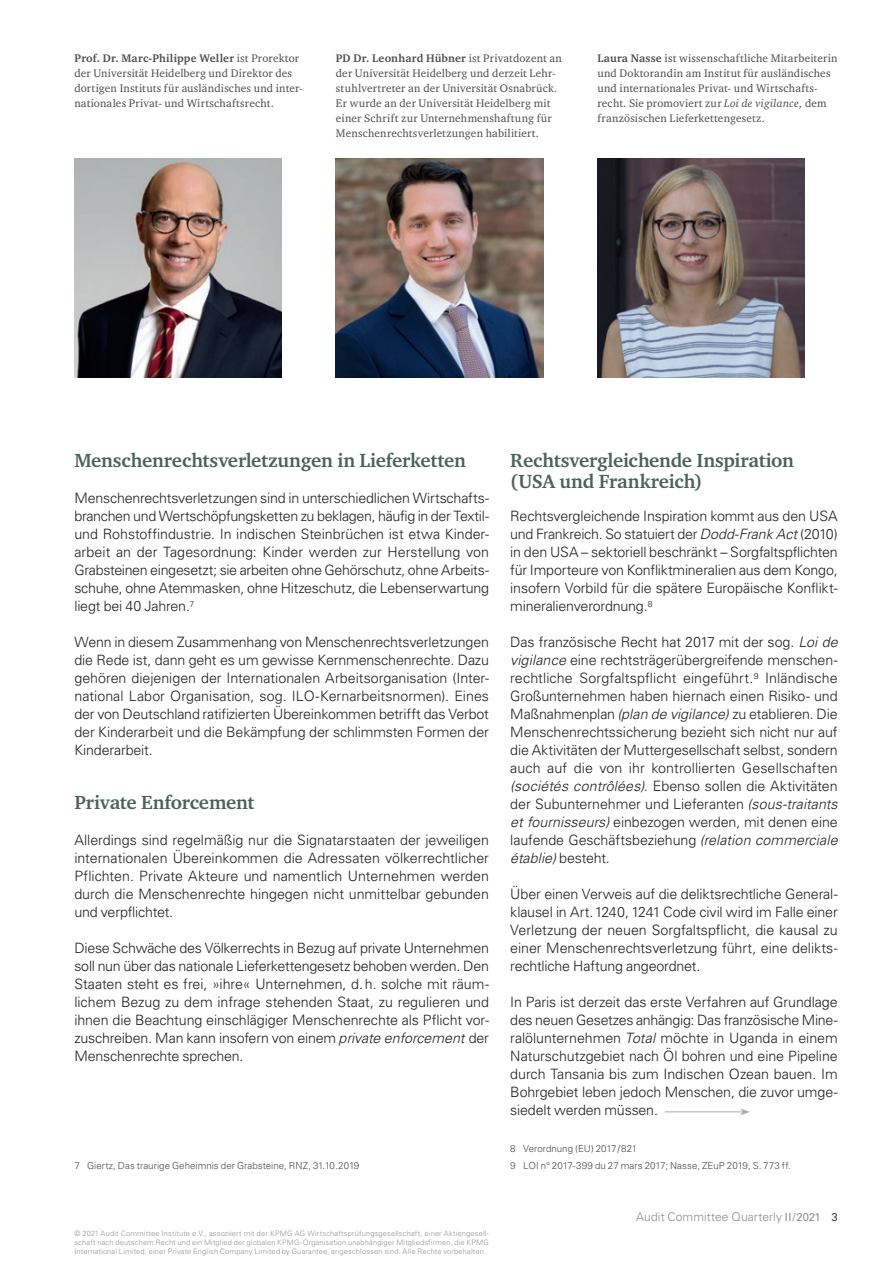
<style>
.page{position:relative;width:893px;height:1263px;background:#fff}
.page>*{position:absolute;margin:0;border:0;box-sizing:border-box;transform-origin:0 0}
.t1{font:700 19.5px/21px "Charter IT Cby BT";letter-spacing:-.01em;color:#4b6259}
.t2{font:300 14.25px/18px "Univers LT Std";letter-spacing:-.01em;color:#231f20;text-align:justify}
.t3{font:300 12px "Univers LT Std";letter-spacing:.01em;color:#8a8c8f}
.t4{font:11.25px/15px "Charter IT Cby BT";letter-spacing:.015em;color:#4b4c4d}
.t5{font:300 9.75px/17px "Univers LT Std";color:#4b4c4d}
.t6{font:300 7.5px/9px "Univers LT Std";letter-spacing:.02em;color:#939598;text-align:justify}
.s1{font-weight:700}
.s2{font-style:italic}
.s3{font-weight:400;font-size:11.25px}
.s4{font-weight:400;font-size:11.25px;color:#3e3e3f}
</style>
<div class="page">
<hr style="left:665px;top:1111px;width:78px;height:1px;background:#a8a9ad">
<svg style="left:740px;top:1108px;width:10px;height:7px"></svg>
<img style="left:74px;top:158px;width:208px;height:219px">
<img style="left:336px;top:158px;width:207px;height:219px">
<img style="left:597px;top:158px;width:208px;height:219px">
<p class="t4" style="left:74px;top:51px;width:230px"><span class="s1">Prof. Dr. Marc-Philippe Weller</span> ist Prorektor der Universität Heidelberg und Direktor des dortigen Instituts für ausländisches und inter&shy;nationales Privat- und Wirtschaftsrecht.</p>
<p class="t4" style="left:336px;top:51px;width:228px"><span class="s1">PD Dr. Leonhard Hübner</span> ist Privatdozent an der Universität Heidelberg und derzeit Lehr&shy;stuhlvertreter an der Universität Osnabrück.<br>Er wurde an der Universität Heidelberg mit einer Schrift zur Unternehmenshaftung für Menschenrechtsverletzungen habilitiert.</p>
<p class="t4" style="left:597px;top:51px;width:242px"><span class="s1">Laura Nasse</span> ist wissenschaftliche Mitarbeiterin und Doktorandin am Institut für ausländisches und internationales Privat- und Wirtschafts&shy;recht. Sie promoviert zur <span class="s2">Loi de vigilance,</span> dem französischen Lieferkettengesetz.</p>
<h1 class="t1" style="left:74px;top:450px;width:393px">Menschenrechtsverletzungen in Lieferketten</h1>
<p class="t2" style="left:74px;top:489px;width:416px">Menschenrechtsverletzungen sind in unterschiedlichen Wirtschafts&shy;branchen und Wertschöpfungsketten zu beklagen, häufig in der Textil&shy;und Rohstoffindustrie. In indischen Steinbrüchen ist etwa Kinder&shy;arbeit an der Tagesordnung: Kinder werden zur Herstellung von Grabsteinen eingesetzt; sie arbeiten ohne Gehörschutz, ohne Arbeits&shy;schuhe, ohne Atemmasken, ohne Hitzeschutz, die Lebenserwartung liegt bei 40 Jahren.<sup>7</sup></p>
<p class="t2" style="left:74px;top:633px;width:416px">Wenn in diesem Zusammenhang von Menschenrechtsverletzungen die Rede ist, dann geht es um gewisse Kernmenschenrechte. Dazu gehören diejenigen der Internationalen Arbeitsorganisation (Inter&shy;national Labor Organisation, sog. ILO-Kernarbeitsnormen). Eines der von Deutschland ratifizierten Übereinkommen betrifft das Verbot der Kinderarbeit und die Bekämpfung der schlimmsten Formen der Kinderarbeit.</p>
<h1 class="t1" style="left:74px;top:792px;width:181px">Private Enforcement</h1>
<p class="t2" style="left:74px;top:831px;width:416px">Allerdings sind regelmäßig nur die Signatarstaaten der jeweiligen internationalen Übereinkommen die Adressaten völkerrechtlicher Pflichten. Private Akteure und namentlich Unternehmen werden durch die Menschenrechte hingegen nicht unmittelbar gebunden und verpflichtet.</p>
<p class="t2" style="left:74px;top:939px;width:416px">Diese Schwäche des Völkerrechts in Bezug auf private Unternehmen soll nun über das nationale Lieferkettengesetz behoben werden. Den Staaten steht es frei, »ihre« Unternehmen, d.h. solche mit räum&shy;lichem Bezug zu dem infrage stehenden Staat, zu regulieren und ihnen die Beachtung einschlägiger Menschenrechte als Pflicht vor&shy;zuschreiben. Man kann insofern von einem <span class="s2">private enforcement</span> der Menschenrechte sprechen.</p>
<p class="t5" style="left:74px;top:1157px;width:286px">7 Giertz, Das traurige Geheimnis der Grabsteine, RNZ, 31.10.2019</p>
<p class="t6" style="left:74px;top:1228px;width:416px">© 2021 Audit Committee Institute e.V., assoziiert mit der KPMG AG Wirtschaftsprüfungsgesellschaft, einer Aktiengesell&shy;schaft nach deutschem Recht und ein Mitglied der globalen KPMG-Organisation unabhängiger Mitgliedsfirmen, die KPMG International Limited, einer Private English Company Limited by Guarantee, angeschlossen sind. Alle Rechte vorbehalten.</p>
<h1 class="t1" style="left:510px;top:450px;width:285px">Rechtsvergleichende Inspiration (USA und Frankreich)</h1>
<p class="t2" style="left:510px;top:507px;width:329px">Rechtsvergleichende Inspiration kommt aus den USA und Frankreich. So statuiert der <span class="s2">Dodd-Frank Act</span> (2010) in den USA – sektoriell beschränkt – Sorgfaltspflichten für Importeure von Konfliktmineralien aus dem Kongo, insofern Vorbild für die spätere Europäische Konflikt&shy;mineralienverordnung.<sup>8</sup></p>
<p class="t2" style="left:510px;top:633px;width:329px">Das französische Recht hat 2017 mit der sog. <span class="s2">Loi de vigilance</span> eine rechtsträgerübergreifende menschen&shy;rechtliche Sorgfaltspflicht eingeführt.<sup>9</sup> Inländische Großunternehmen haben hiernach einen Risiko- und Maßnahmenplan <span class="s2">(plan de vigilance)</span> zu etablieren. Die Menschenrechtssicherung bezieht sich nicht nur auf die Aktivitäten der Muttergesellschaft selbst, sondern auch auf die von ihr kontrollierten Gesellschaften <span class="s2">(sociétés contrôlées).</span> Ebenso sollen die Aktivitäten der Subunternehmer und Lieferanten <span class="s2">(sous-traitants et fournisseurs)</span> einbezogen werden, mit denen eine laufende Geschäftsbeziehung <span class="s2">(relation commerciale établie)</span> besteht.</p>
<p class="t2" style="left:510px;top:885px;width:329px">Über einen Verweis auf die deliktsrechtliche General&shy;klausel in Art.1240, 1241 Code civil wird im Falle einer Verletzung der neuen Sorgfaltspflicht, die kausal zu einer Menschenrechtsverletzung führt, eine delikts&shy;rechtliche Haftung angeordnet.</p>
<p class="t2" style="left:510px;top:993px;width:329px">In Paris ist derzeit das erste Verfahren auf Grundlage des neuen Gesetzes anhängig: Das französische Mine&shy;ralölunternehmen <span class="s2">Total</span> möchte in Uganda in einem Naturschutzgebiet nach Öl bohren und eine Pipeline durch Tansania bis zum Indischen Ozean bauen. Im Bohrgebiet leben jedoch Menschen, die zuvor umge&shy;siedelt werden müssen.</p>
<p class="t5" style="left:510px;top:1140px;width:282px">8 Verordnung (EU) 2017/821<br>9 LOI n° 2017-399 du 27 mars 2017; Nasse, ZEuP 2019, S. 773 ff.</p>
<p class="t3" style="left:636px;top:1210px;width:203px">Audit Committee Quarterly <span class="s3">II/2021</span> <span class="s4">3</span></p>
</div>
